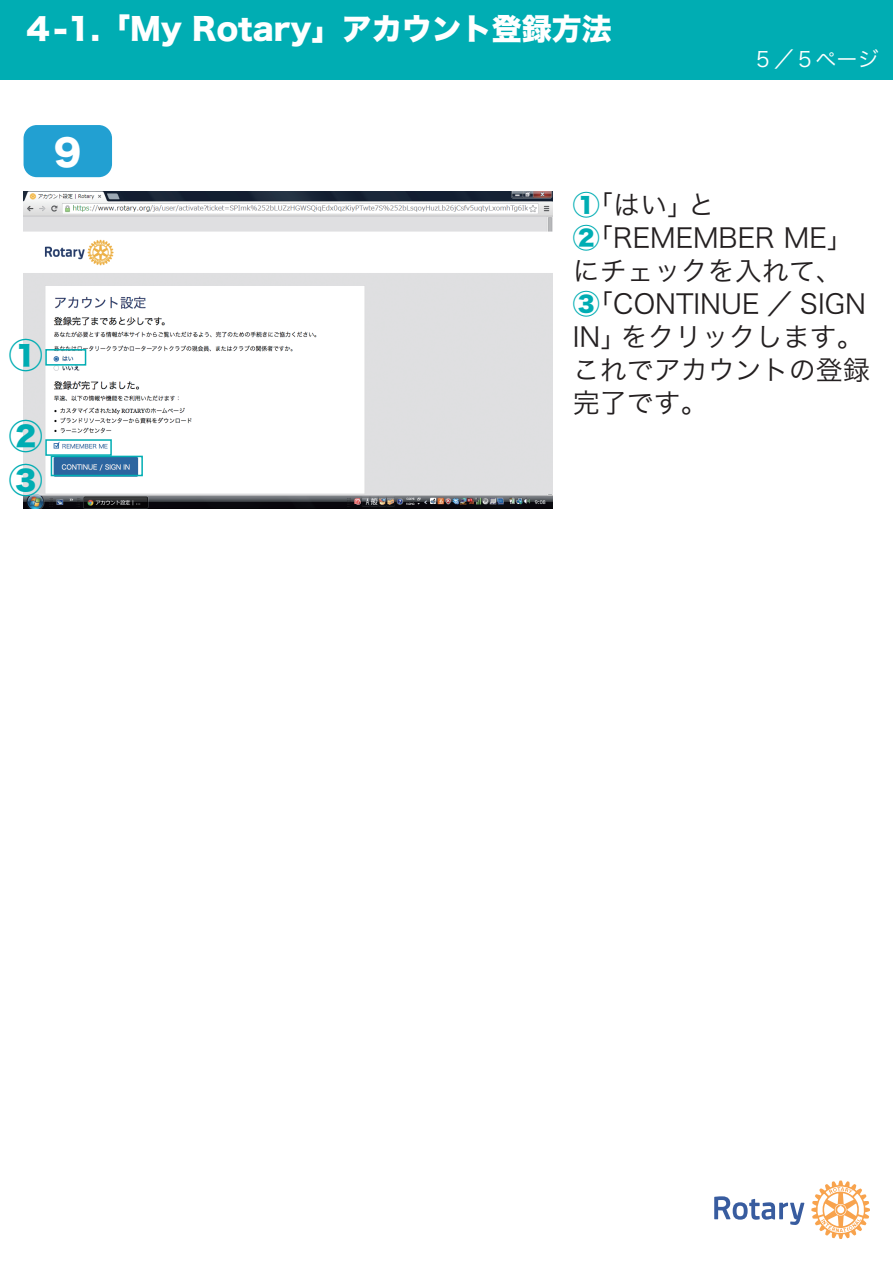
<style>
.page{position:relative;width:893px;height:1263px;background:#fff}
.page>*{position:absolute;margin:0;border:0;box-sizing:border-box;transform-origin:0 0}
.t1{font:35.7px "Hira Kaku Std W8";color:#fff}
.t2{font:34.05px/44.5px "Hira Kaku Std W8";color:#00adb3}
.t3{font:30px "Hira Kaku Std W8";color:#fff}
.t4{font:27px/33px "Hira Kaku Pro N W3";color:#231f20}
.t5{font:21px "Hira Kaku Pro N W3";color:#fff}
.s1{font-family:"Hira Kaku Std W8";color:#00adb3}
</style>
<div class="page">
<div style="left:0;top:0;width:893px;height:80px;background:#00adb3"></div>
<div style="left:24px;top:125px;width:88px;height:52px;background:#22a0d2;border-radius:13px"></div>
<svg style="left:714px;top:1196px;width:90px;height:29px"></svg>
<svg style="left:811px;top:1180px;width:59px;height:59px"></svg>
<img style="left:24px;top:191px;width:528px;height:317px">
<div style="left:45px;top:349px;width:41px;height:17px;border:2px solid #00adb3"></div>
<div style="left:45px;top:439px;width:67px;height:17px;border:2px solid #00adb3"></div>
<div style="left:51px;top:456px;width:92px;height:20px;border:2px solid #00adb3"></div>
<p class="t3" style="left:24px;top:12px;width:590px">４-1.「My Rotary」アカウント登録方法</p>
<h1 class="t1" style="left:54px;top:133px;width:29px">9</h1>
<p class="t5" style="left:753px;top:41px;width:127px">５／５ページ</p>
<p class="t2" style="left:9px;top:334px;width:36px">①</p>
<p class="t2" style="left:9px;top:415px;width:36px">②<br>③</p>
<p class="t4" style="left:573px;top:186px;width:299px"><span class="s1">①</span>「はい」と<br><span class="s1">②</span>「REMEMBER ME」にチェックを入れて、<br><span class="s1">③</span>「CONTINUE ／ SIGN<br>IN」をクリックします。これでアカウントの登録完了です。</p>
</div>
